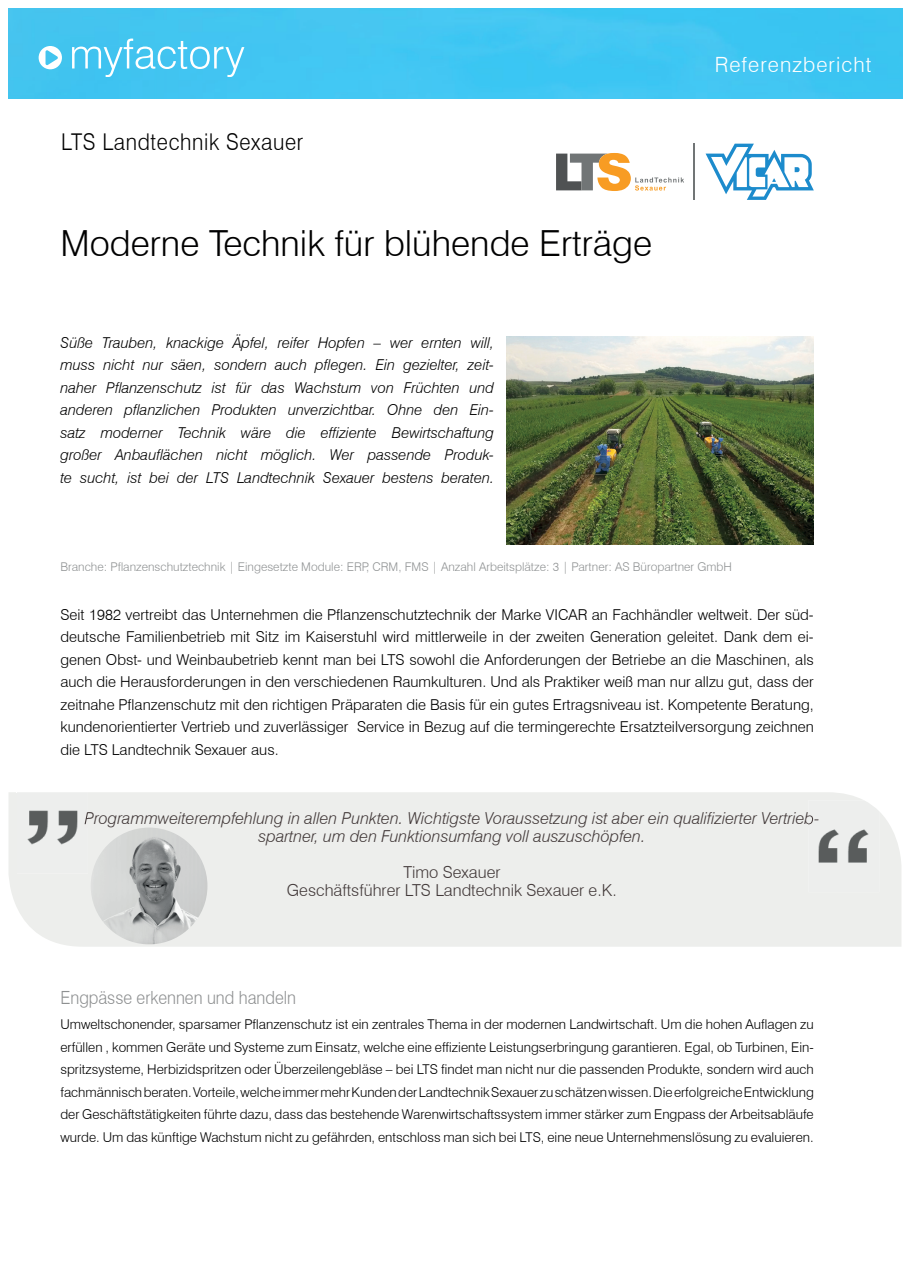
<style>
.page{position:relative;width:910px;height:1280px;background:#fff}
.page>*{position:absolute;margin:0;border:0;box-sizing:border-box;transform-origin:0 0}
.t1{font:300 36px "Swiss 721 BT";color:#000001}
.t2{font:300 23.1px "Swiss 721 BT";letter-spacing:.03em;color:#000001;scale:.91 1}
.t3{font:300 21px "Swiss 721 BT";letter-spacing:.05em;color:#fff}
.t4{font:300 18.15px "Swiss 721 BT";color:#8e9091;scale:.91 1}
.t5{font:italic 300 16.5px/18px "Swiss 721 BT";color:#423939;text-align:center}
.t6{font:300 16.5px/18px "Swiss 721 BT";color:#423939;text-align:center}
.t7{font:300 15px/22.5px "Swiss 721 BT";color:#000001;text-align:justify}
.t8{font:italic 300 15px/22.5px "Swiss 721 BT";color:#000001;text-align:justify}
.t9{font:300 13.5px/22.5px "Swiss 721 BT";color:#000001;text-align:justify}
.t10{font:300 12px "Swiss 721 BT";color:#909394}
</style>
<div class="page">
<div style="left:9px;top:9px;width:893px;height:89px;background:#42c6f2"></div>
<svg style="left:556px;top:153px;width:128px;height:38px"></svg>
<hr style="left:693px;top:144px;width:1px;height:56px;background:#717576">
<svg style="left:706px;top:144px;width:108px;height:56px"></svg>
<img style="left:506px;top:337px;width:308px;height:207px">
<svg style="left:39px;top:46px;width:23px;height:23px"></svg>
<svg style="left:72px;top:39px;width:172px;height:38px;background:#62cef2"></svg>
<div style="left:9px;top:792px;width:892px;height:155px;background:#edeeec"></div>
<div style="left:88px;top:812px;width:720px;height:16px;background:#edeeec"></div>
<img style="left:808px;top:800px;width:71px;height:92px">
<img style="left:808px;top:812px;width:10px;height:16px">
<img style="left:17px;top:792px;width:71px;height:81px">
<img style="left:85px;top:812px;width:3px;height:16px">
<img style="left:91px;top:827px;width:116px;height:117px;border-radius:58px">
<h2 class="t2" style="left:61px;top:128px;width:268px">LTS Landtechnik Sexauer</h2>
<h1 class="t1" style="left:60px;top:221px;width:593px">Moderne Technik für blühende Erträge</h1>
<p class="t8" style="left:60px;top:331px;width:435px">Süße Trauben, knackige Äpfel, reifer Hopfen – wer ernten will, muss nicht nur säen, sondern auch pflegen. Ein gezielter, zeit&shy;naher Pflanzenschutz ist für das Wachstum von Früchten und anderen pflanzlichen Produkten unverzichtbar. Ohne den Ein&shy;satz moderner Technik wäre die effiziente Bewirtschaftung großer Anbauflächen nicht möglich. Wer passende Produk&shy;te sucht, ist bei der LTS Landtechnik Sexauer bestens beraten.</p>
<h3 class="t3" style="left:715px;top:52px;width:158px">Referenzbericht</h3>
<p class="t10" style="left:60px;top:559px;width:673px">Branche: Pflanzenschutztechnik | Eingesetzte Module: ERP, CRM, FMS | Anzahl Arbeitsplätze: 3 | Partner: AS Büropartner GmbH</p>
<p class="t7" style="left:60px;top:603px;width:755px">Seit 1982 vertreibt das Unternehmen die Pflanzenschutztechnik der Marke VICAR an Fachhändler weltweit. Der süd&shy;deutsche Familienbetrieb mit Sitz im Kaiserstuhl wird mittlerweile in der zweiten Generation geleitet. Dank dem ei&shy;genen Obst- und Weinbaubetrieb kennt man bei LTS sowohl die Anforderungen der Betriebe an die Maschinen, als auch die Herausforderungen in den verschiedenen Raumkulturen. Und als Praktiker weiß man nur allzu gut, dass der zeitnahe Pflanzenschutz mit den richtigen Präparaten die Basis für ein gutes Ertragsniveau ist. Kompetente Beratung, kundenorientierter Vertrieb und zuverlässiger Service in Bezug auf die termingerechte Ersatzteilversorgung zeichnen die LTS Landtechnik Sexauer aus.</p>
<p class="t5" style="left:84px;top:809px;width:736px">Programmweiterempfehlung in allen Punkten. Wichtigste Voraussetzung ist aber ein qualifizierter Vertrieb&shy;spartner, um den Funktionsumfang voll auszuschöpfen.</p>
<p class="t6" style="left:287px;top:863px;width:332px">Timo Sexauer<br>Geschäftsführer LTS Landtechnik Sexauer e.K.</p>
<h3 class="t4" style="left:60px;top:986px;width:260px">Engpässe erkennen und handeln</h3>
<p class="t9" style="left:60px;top:1013px;width:755px">Umweltschonender, sparsamer Pflanzenschutz ist ein zentrales Thema in der modernen Landwirtschaft. Um die hohen Auflagen zu erfüllen , kommen Geräte und Systeme zum Einsatz, welche eine effiziente Leistungserbringung garantieren. Egal, ob Turbinen, Ein&shy;spritzsysteme, Herbizidspritzen oder Überzeilengebläse – bei LTS findet man nicht nur die passenden Produkte, sondern wird auch fachmännisch beraten. Vorteile, welche immer mehr Kunden der Landtechnik Sexauer zu schätzen wissen. Die erfolgreiche Entwicklung der Geschäftstätigkeiten führte dazu, dass das bestehende Warenwirtschaftssystem immer stärker zum Engpass der Arbeitsabläufe wurde. Um das künftige Wachstum nicht zu gefährden, entschloss man sich bei LTS, eine neue Unternehmenslösung zu evaluieren.</p>
</div>
